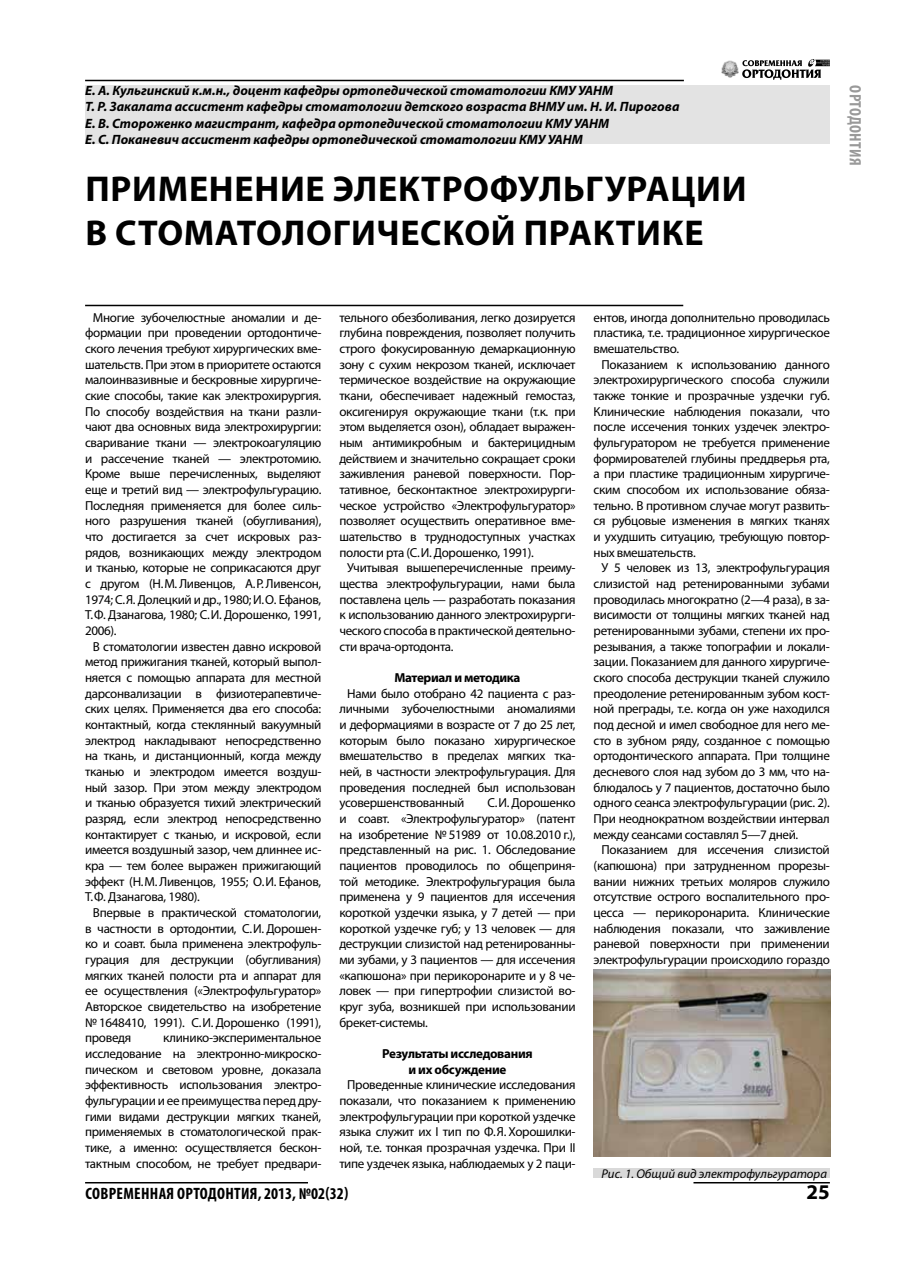
<style>
.page{position:relative;width:915px;height:1276px;background:#fff}
.page>*{position:absolute;margin:0;border:0;box-sizing:border-box;transform-origin:0 0}
.t1{font:700 36px/43.2px "Myriad Pro";letter-spacing:.02em;color:#000}
.t2{font:700 21px "Myriad Pro";color:#000}
.t3{font:700 condensed 16.5px "Myriad Pro";letter-spacing:.02em;color:#000}
.t4{font:700 condensed 16.5px "Myriad Pro";letter-spacing:.02em;color:#999}
.t5{font:italic 700 13.5px/16.2px "Myriad Pro";color:#000}
.t6{font:13.05px/15.6px "Myriad Pro";letter-spacing:-.025em;color:#000;text-align:justify}
.t7{font:700 13.05px/15.6px "Myriad Pro";letter-spacing:-.025em;color:#000;text-align:center}
.t8{font:italic 12.75px "Myriad Pro";color:#000}
</style>
<div class="page">
<hr style="left:85px;top:80px;width:598px;height:1px;background:#000">
<hr style="left:85px;top:1182px;width:223px;height:1px;background:#000">
<hr style="left:693px;top:1182px;width:136px;height:1px;background:#000">
<hr style="left:85px;top:305px;width:598px;height:1px;background:#000">
<svg style="left:742px;top:59px;width:87px;height:21px"></svg>
<img style="left:721px;top:60px;width:16px;height:18px">
<div style="left:85px;top:85px;width:744px;height:59px;background:#e3e3e3"></div>
<img style="left:593px;top:969px;width:236px;height:188px">
<div style="left:593px;top:1168px;width:236px;height:10px;background:#d9d9d9"></div>
<p class="t5" style="left:85px;top:82px;width:595px">Е. А. Кульгинский к.м.н., доцент кафедры ортопедической стоматологии КМУ УАНМ<br>Т. Р. Закалата ассистент кафедры стоматологии детского возраста ВНМУ им. Н. И. Пирогова Е. В. Стороженко магистрант, кафедра ортопедической стоматологии КМУ УАНМ<br>Е. С. Поканевич ассистент кафедры ортопедической стоматологии КМУ УАНМ</p>
<h1 class="t1" style="left:85px;top:166px;width:662px">Применение электрофульгурации в стоматологической практике</h1>
<p class="t4" style="left:865px;top:85px;width:82px;rotate:90deg">Ортодонтия</p>
<p class="t6" style="left:85px;top:309px;width:238px;text-indent:8px">Многие зубочелюстные аномалии и де&shy;формации при проведении ортодонтиче&shy;ского лечения требуют хирургических вме&shy;шательств. При этом в приоритете остаются малоинвазивные и бескровные хирургиче&shy;ские способы, такие как электрохирургия.<br>По способу воздействия на ткани разли&shy;чают два основных вида электрохирургии: сваривание ткани — электрокоагуляцию и рассечение тканей — электротомию.<br>Кроме выше перечисленных, выделяют еще и третий вид — электрофульгурацию.<br>Последняя применяется для более силь&shy;ного разрушения тканей (обугливания), что достигается за счет искровых раз&shy;рядов, возникающих между электродом и тканью, которые не соприкасаются друг с другом (Н.М. Ливенцов, А.Р. Ливенсон, 1974; С.Я. Долецкий и др., 1980; И.О. Ефанов, Т.Ф. Дзанагова, 1980; С.И. Дорошенко, 1991, 2006).</p>
<p class="t6" style="left:85px;top:638px;width:238px;text-indent:8px">В стоматологии известен давно искровой метод прижигания тканей, который выпол&shy;няется с помощью аппарата для местной дарсонвализации в физиотерапевтиче&shy;ских целях. Применяется два его способа: контактный, когда стеклянный вакуумный электрод накладывают непосредственно на ткань, и дистанционный, когда между тканью и электродом имеется воздуш&shy;ный зазор. При этом между электродом и тканью образуется тихий электрический разряд, если электрод непосредственно контактирует с тканью, и искровой, если имеется воздушный зазор, чем длиннее ис&shy;кра — тем более выражен прижигающий эффект (Н.М. Ливенцов, 1955; О.И. Ефанов, Т.Ф. Дзанагова, 1980).</p>
<p class="t6" style="left:85px;top:904px;width:238px;text-indent:8px">Впервые в практической стоматологии, в частности в ортодонтии, С.И. Дорошен&shy;ко и соавт. была применена электрофуль&shy;гурация для деструкции (обугливания) мягких тканей полости рта и аппарат для ее осуществления («Электрофульгуратор» Авторское свидетельство на изобретение № 1648410, 1991). С.И. Дорошенко (1991), проведя</p>
<p class="t6" style="left:85px;top:1030px;width:238px;text-indent:78px">клинико-экспериментальное исследование на электронно-микроско&shy;пическом и световом уровне, доказала эффективность использования электро&shy;фульгурации и ее преимущества перед дру&shy;гими видами деструкции мягких тканей, применяемых в стоматологической прак&shy;тике, а именно: осуществляется бескон&shy;тактным способом, не требует предвари-</p>
<p class="t6" style="left:339px;top:309px;width:238px">тельного обезболивания, легко дозируется глубина повреждения, позволяет получить строго фокусированную демаркационную зону с сухим некрозом тканей, исключает термическое воздействие на окружающие ткани, обеспечивает надежный гемостаз, оксигенируя окружающие ткани (т.к. при этом выделяется озон), обладает выражен&shy;ным антимикробным и бактерицидным действием и значительно сокращает сроки заживления раневой поверхности. Пор&shy;тативное, бесконтактное электрохирурги&shy;ческое устройство «Электрофульгуратор» позволяет осуществить оперативное вме&shy;шательство в труднодоступных участках полости рта (С.И. Дорошенко, 1991).</p>
<p class="t6" style="left:339px;top:560px;width:238px;text-indent:8px">Учитывая вышеперечисленные преиму&shy;щества электрофульгурации, нами была поставлена цель — разработать показания к использованию данного электрохирурги&shy;ческого способа в практической деятельно&shy;сти врача-ортодонта.</p>
<p class="t7" style="left:394px;top:669px;width:128px">Материал и методика</p>
<p class="t6" style="left:339px;top:685px;width:238px;text-indent:8px">Нами было отобрано 42 пациента с раз&shy;личными зубочелюстными аномалиями и деформациями в возрасте от 7 до 25 лет, которым было показано хирургическое вмешательство в пределах мягких тка&shy;ней, в частности электрофульгурация. Для проведения последней был использован усовершенствованный</p>
<p class="t6" style="left:339px;top:795px;width:238px;text-indent:148px">С.И. Дорошенко и соавт. «Электрофульгуратор» (патент на изобретение № 51989 от 10.08.2010 г.), представленный на рис. 1. Обследование пациентов проводилось по общеприня&shy;той методике. Электрофульгурация была применена у 9 пациентов для иссечения короткой уздечки языка, у 7 детей — при короткой уздечке губ; у 13 человек — для деструкции слизистой над ретенированны&shy;ми зубами, у 3 пациентов — для иссечения «капюшона» при перикоронарите и у 8 че&shy;ловек — при гипертрофии слизистой во&shy;круг зуба, возникшей при использовании брекет-системы.</p>
<p class="t7" style="left:382px;top:1045px;width:152px">Результаты исследования и их обсуждение</p>
<p class="t6" style="left:339px;top:1077px;width:238px;text-indent:8px">Проведенные клинические исследования показали, что показанием к применению электрофульгурации при короткой уздечке языка служит их I тип по Ф.Я. Хорошилки&shy;ной, т.е. тонкая прозрачная уздечка. При II типе уздечек языка, наблюдаемых у 2 паци-</p>
<p class="t3" style="left:85px;top:1183px;width:264px">Современная ортодонтия, 2013, №02(32)</p>
<p class="t6" style="left:593px;top:309px;width:238px">ентов, иногда дополнительно проводилась пластика, т.е. традиционное хирургическое вмешательство.</p>
<p class="t6" style="left:593px;top:356px;width:238px;text-indent:8px">Показанием к использованию данного электрохирургического способа служили также тонкие и прозрачные уздечки губ.<br>Клинические наблюдения показали, что после иссечения тонких уздечек электро&shy;фульгуратором не требуется применение формирователей глубины преддверья рта, а при пластике традиционным хирургиче&shy;ским способом их использование обяза&shy;тельно. В противном случае могут развить&shy;ся рубцовые изменения в мягких тканях и ухудшить ситуацию, требующую повтор&shy;ных вмешательств.</p>
<p class="t6" style="left:593px;top:560px;width:238px;text-indent:8px">У 5 человек из 13, электрофульгурация слизистой над ретенированными зубами проводилась многократно (2—4 раза), в за&shy;висимости от толщины мягких тканей над ретенированными зубами, степени их про&shy;резывания, а также топографии и локали&shy;зации. Показанием для данного хирургиче&shy;ского способа деструкции тканей служило преодоление ретенированным зубом кост&shy;ной преграды, т.е. когда он уже находился под десной и имел свободное для него ме&shy;сто в зубном ряду, созданное с помощью ортодонтического аппарата. При толщине десневого слоя над зубом до 3 мм, что на&shy;блюдалось у 7 пациентов, достаточно было одного сеанса электрофульгурации (рис. 2).<br>При неоднократном воздействии интервал между сеансами составлял 5—7 дней.</p>
<p class="t6" style="left:593px;top:842px;width:238px;text-indent:8px">Показанием для иссечения слизистой (капюшона) при затрудненном прорезы&shy;вании нижних третьих моляров служило отсутствие острого воспалительного про&shy;цесса — перикоронарита. Клинические наблюдения показали, что заживление раневой поверхности при применении электрофульгурации происходило гораздо</p>
<p class="t8" style="left:601px;top:1166px;width:227px">Рис. 1. Общий вид электрофульгуратора</p>
<h2 class="t2" style="left:806px;top:1178px;width:25px">25</h2>
</div>
